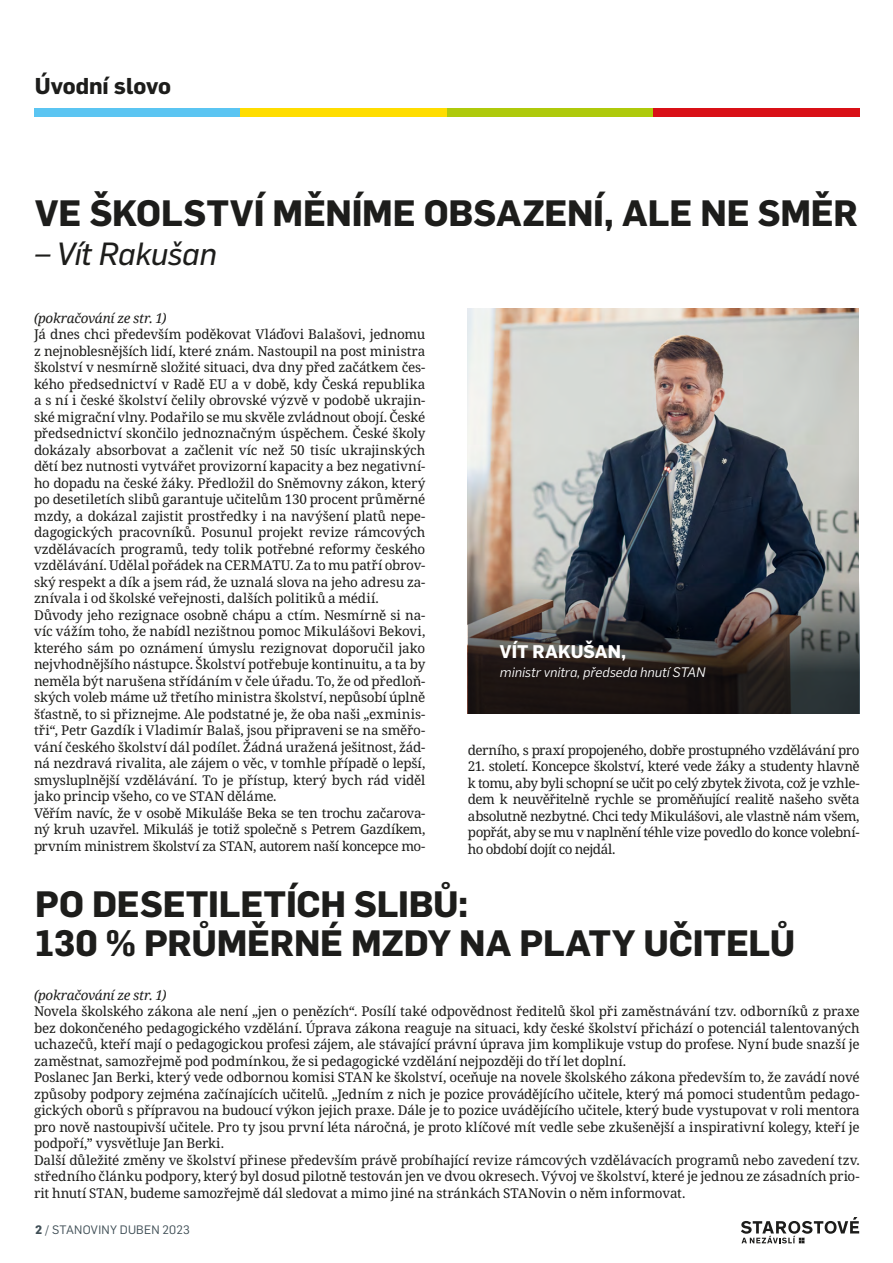
<style>
.page{position:relative;width:893px;height:1263px;background:#fff}
.page>*{position:absolute;margin:0;border:0;box-sizing:border-box;transform-origin:0 0}
.t1{font:700 36px/39px "Flama";letter-spacing:-.005em;color:#1d1d1b}
.t2{font:italic 31.5px "Flama Basic";letter-spacing:-.01em;color:#1d1d1b}
.t3{font:700 22.5px "Flama";letter-spacing:-.005em;color:#1d1d1b}
.t4{font:700 18px "Flama";letter-spacing:.005em;color:#fff}
.t5{font:13.5px/16.5px "Noto Serif";letter-spacing:-.015em;color:#1d1d1b}
.t6{font:13.5px "Noto Serif";letter-spacing:-.035em;color:#1d1d1b}
.t7{font:italic 13.5px "Noto Serif";letter-spacing:-.02em;color:#1d1d1b}
.t8{font:italic 13.5px "Flama";letter-spacing:.005em;color:#fff}
.t9{font:12px "Flama";letter-spacing:.02em;color:#3f4e55}
.s1{font-weight:700}
</style>
<div class="page">
<svg style="left:741px;top:1217px;width:118px;height:26px"></svg>
<div style="left:34px;top:108px;width:206px;height:9px;background:#5bc5f2"></div>
<div style="left:240px;top:108px;width:207px;height:9px;background:#fd0"></div>
<div style="left:447px;top:108px;width:206px;height:9px;background:#afca0b"></div>
<div style="left:653px;top:108px;width:207px;height:9px;background:#d91016"></div>
<img style="left:468px;top:308px;width:391px;height:247px">
<img style="left:468px;top:555px;width:392px;height:159px">
<h3 class="t3" style="left:35px;top:69px;width:138px">Úvodní slovo</h3>
<h1 class="t1" style="left:35px;top:191px;width:824px">VE ŠKOLSTVÍ MĚNÍME OBSAZENÍ, ALE NE SMĚR</h1>
<h2 class="t2" style="left:35px;top:232px;width:183px">– Vít Rakušan</h2>
<p class="t7" style="left:34px;top:309px;width:134px">(pokračování ze str. 1)</p>
<p class="t5" style="left:34px;top:326px;width:393px">Já dnes chci především poděkovat Vláďovi Balašovi, jednomu z nejnoblesnějších lidí, které znám. Nastoupil na post ministra školství v nesmírně složité situaci, dva dny před začátkem čes&shy;kého předsednictví v Radě EU a v době, kdy Česká republika a s ní i české školství čelily obrovské výzvě v podobě ukrajin&shy;ské migrační vlny. Podařilo se mu skvěle zvládnout obojí. České předsednictví skončilo jednoznačným úspěchem. České školy dokázaly absorbovat a začlenit víc než 50 tisíc ukrajinských dětí bez nutnosti vytvářet provizorní kapacity a bez negativní&shy;ho dopadu na české žáky. Předložil do Sněmovny zákon, který po desetiletích slibů garantuje učitelům 130 procent průměrné mzdy, a dokázal zajistit prostředky i na navýšení platů nepe&shy;dagogických pracovníků. Posunul projekt revize rámcových vzdělávacích programů, tedy tolik potřebné reformy českého vzdělávání. Udělal pořádek na CERMATU. Za to mu patří obrov&shy;ský respekt a dík a jsem rád, že uznalá slova na jeho adresu za&shy;znívala i od školské veřejnosti, dalších politiků a médií.<br>Důvody jeho rezignace osobně chápu a ctím. Nesmírně si na&shy;víc vážím toho, že nabídl nezištnou pomoc Mikulášovi Bekovi, kterého sám po oznámení úmyslu rezignovat doporučil jako nejvhodnějšího nástupce. Školství potřebuje kontinuitu, a ta by neměla být narušena střídáním v čele úřadu. To, že od předloň&shy;ských voleb máme už třetího ministra školství, nepůsobí úplně šťastně, to si přiznejme. Ale podstatné je, že oba naši „exminis&shy;tři“, Petr Gazdík i Vladimír Balaš, jsou připraveni se na směřo&shy;vání českého školství dál podílet. Žádná uražená ješitnost, žád&shy;ná nezdravá rivalita, ale zájem o věc, v tomhle případě o lepší, smysluplnější vzdělávání. To je přístup, který bych rád viděl jako princip všeho, co ve STAN děláme.<br>Věřím navíc, že v osobě Mikuláše Beka se ten trochu začarova&shy;ný kruh uzavřel. Mikuláš je totiž společně s Petrem Gazdíkem, prvním ministrem školství za STAN, autorem naší koncepce mo-</p>
<h3 class="t4" style="left:500px;top:638px;width:128px">VÍT RAKUŠAN,</h3>
<p class="t8" style="left:500px;top:663px;width:207px">ministr vnitra, předseda hnutí STAN</p>
<p class="t6" style="left:468px;top:740px;width:393px">derního, s praxí propojeného, dobře prostupného vzdělávání pro</p>
<p class="t5" style="left:468px;top:758px;width:393px;text-align:justify">21. století. Koncepce školství, které vede žáky a studenty hlavně k tomu, aby byli schopní se učit po celý zbytek života, což je vzhle&shy;dem k neuvěřitelně rychle se proměňující realitě našeho světa absolutně nezbytné. Chci tedy Mikulášovi, ale vlastně nám všem, popřát, aby se mu v naplnění téhle vize povedlo do konce volební&shy;ho období dojít co nejdál.</p>
<h1 class="t1" style="left:35px;top:882px;width:762px">PO DESETILETÍCH SLIBŮ:<br>130 % PRŮMĚRNÉ MZDY NA PLATY UČITELŮ</h1>
<p class="t7" style="left:34px;top:986px;width:134px">(pokračování ze str. 1)</p>
<p class="t5" style="left:34px;top:1004px;width:827px">Novela školského zákona ale není „jen o penězích“. Posílí také odpovědnost ředitelů škol při zaměstnávání tzv. odborníků z praxe bez dokončeného pedagogického vzdělání. Úprava zákona reaguje na situaci, kdy české školství přichází o potenciál talentovaných uchazečů, kteří mají o pedagogickou profesi zájem, ale stávající právní úprava jim komplikuje vstup do profese. Nyní bude snazší je zaměstnat, samozřejmě pod podmínkou, že si pedagogické vzdělání nejpozději do tří let doplní.<br>Poslanec Jan Berki, který vede odbornou komisi STAN ke školství, oceňuje na novele školského zákona především to, že zavádí nové způsoby podpory zejména začínajících učitelů. „Jedním z nich je pozice provádějícího učitele, který má pomoci studentům pedago&shy;gických oborů s přípravou na budoucí výkon jejich praxe. Dále je to pozice uvádějícího učitele, který bude vystupovat v roli mentora pro nově nastoupivší učitele. Pro ty jsou první léta náročná, je proto klíčové mít vedle sebe zkušenější a inspirativní kolegy, kteří je podpoří,” vysvětluje Jan Berki.<br>Další důležité změny ve školství přinese především právě probíhající revize rámcových vzdělávacích programů nebo zavedení tzv. středního článku podpory, který byl dosud pilotně testován jen ve dvou okresech. Vývoj ve školství, které je jednou ze zásadních prio&shy;rit hnutí STAN, budeme samozřejmě dál sledovat a mimo jiné na stránkách STANovin o něm informovat.</p>
<p class="t9" style="left:35px;top:1221px;width:156px"><span class="s1">2</span> / STANOVINY DUBEN 2023</p>
</div>
